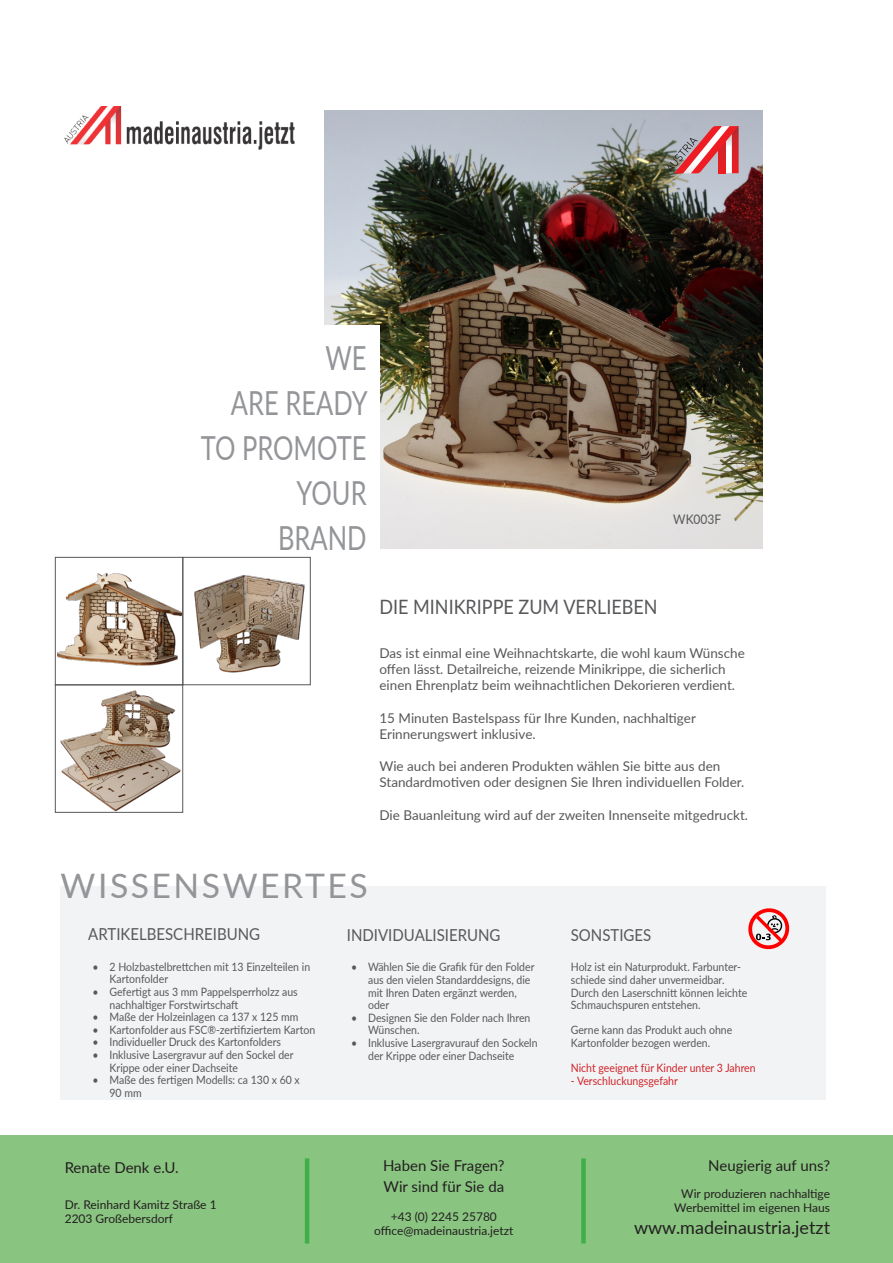
<style>
.page{position:relative;width:893px;height:1263px;background:#fff}
.page>*{position:absolute;margin:0;border:0;box-sizing:border-box;transform-origin:0 0}
.t1{font:33.75px "Lato";letter-spacing:.075em;color:#939598}
.t2{font:33.15px "Lato";color:#939598;scale:.77 1}
.t3{font:19.8px "Lato";color:#57585a;scale:.91 1}
.t4{font:18px "Lato";color:#231f20}
.t5{font:16.5px "Lato";color:#57585a;scale:.91 1}
.t6{font:15px "Lato";color:#231f20}
.t7{font:13.5px/16.2px "Lato";color:#57585a}
.t8{font:13.2px "Lato";color:#57585a;scale:.91 1}
.t9{font:12px "Lato";color:#231f20}
.t10{font:11.55px/12.6px "Lato";color:#57585a;scale:.91 1}
.t11{font:11.55px "Lato";color:#d1232a;scale:.91 1}
</style>
<div class="page">
<img style="left:324px;top:111px;width:438px;height:437px">
<div style="left:183px;top:325px;width:196px;height:227px;background:#fff"></div>
<div style="left:61px;top:886px;width:765px;height:213px;background:#f2f3f4"></div>
<img style="left:57px;top:573px;width:124px;height:237px">
<div style="left:55px;top:557px;width:128px;height:128px;border:1px solid #57585a"></div>
<div style="left:55px;top:685px;width:128px;height:127px;border:1px solid #57585a"></div>
<img style="left:194px;top:575px;width:111px;height:98px">
<div style="left:183px;top:557px;width:127px;height:128px;border:1px solid #57585a"></div>
<svg style="left:748px;top:908px;width:41px;height:42px"></svg>
<img style="left:64px;top:106px;width:231px;height:44px">
<svg style="left:667px;top:126px;width:72px;height:47px;background:#cb8085"></svg>
<div style="left:0;top:1135px;width:893px;height:127px;background:#89c480"></div>
<hr style="left:305px;top:1158px;width:4px;height:85px;background:#40ae49">
<div style="left:581px;top:1158px;width:5px;height:85px;background:#40ae49"></div>
<p class="t2" style="left:326px;top:334px;width:55px">WE</p>
<p class="t2" style="left:231px;top:379px;width:179px">ARE READY</p>
<p class="t2" style="left:201px;top:424px;width:217px">TO PROMOTE</p>
<p class="t2" style="left:297px;top:469px;width:92px">YOUR</p>
<p class="t2" style="left:278px;top:514px;width:116px">BRAND</p>
<p class="t8" style="left:673px;top:509px;width:54px">WK003F</p>
<p class="t3" style="left:379px;top:593px;width:307px">DIE MINIKRIPPE ZUM VERLIEBEN</p>
<p class="t7" style="left:379px;top:644px;width:367px">Das ist einmal eine Weihnachtskarte, die wohl kaum Wünsche offen lässt. Detailreiche, reizende Minikrippe, die sicherlich einen Ehrenplatz beim weihnachtlichen Dekorieren verdient.</p>
<p class="t7" style="left:379px;top:709px;width:318px">15 Minuten Bastelspass für Ihre Kunden, nachhaltiger</p>
<p class="t7" style="left:379px;top:725px;width:158px">Erinnerungswert inklusive.</p>
<p class="t7" style="left:379px;top:757px;width:366px">Wie auch bei anderen Produkten wählen Sie bitte aus den<br>Standardmotiven oder designen Sie Ihren individuellen Folder.</p>
<p class="t7" style="left:379px;top:806px;width:370px">Die Bauanleitung wird auf der zweiten Innenseite mitgedruckt.</p>
<p class="t1" style="left:61px;top:862px;width:309px">WISSENSWERTES</p>
<p class="t5" style="left:88px;top:922px;width:190px">ARTIKELBESCHREIBUNG</p>
<p class="t10" style="left:110px;top:960px;width:222px;text-indent:-17px">• 2 Holzbastelbrettchen mit 13 Einzelteilen in<br>Kartonfolder</p>
<p class="t10" style="left:110px;top:985px;width:208px;text-indent:-17px">• Gefertigt aus 3 mm Pappelsperrholzz aus nachhaltiger Forstwirtschaft</p>
<p class="t10" style="left:93px;top:1010px;width:228px">• Maße der Holzeinlagen ca 137 x 125 mm</p>
<p class="t10" style="left:93px;top:1023px;width:246px">• Kartonfolder aus FSC®-zertifiziertem Karton</p>
<p class="t10" style="left:93px;top:1035px;width:209px">• Individueller Druck des Kartonfolders</p>
<p class="t10" style="left:110px;top:1048px;width:204px;text-indent:-17px">• Inklusive Lasergravur auf den Sockel der<br>Krippe oder einer Dachseite</p>
<p class="t10" style="left:110px;top:1073px;width:211px;text-indent:-17px">• Maße des fertigen Modells: ca 130 x 60 x<br>90 mm</p>
<p class="t5" style="left:347px;top:923px;width:170px">INDIVIDUALISIERUNG</p>
<p class="t10" style="left:368px;top:960px;width:184px;text-indent:-17px">• Wählen Sie die Grafik für den Folder aus den vielen Standarddesigns, die mit Ihren Daten ergänzt werden, oder</p>
<p class="t10" style="left:368px;top:1011px;width:180px;text-indent:-17px">• Designen Sie den Folder nach Ihren<br>Wünschen.</p>
<p class="t10" style="left:351px;top:1036px;width:206px;text-align:center">• Inklusive Lasergravurauf den Sockeln der Krippe oder einer Dachseite</p>
<p class="t6" style="left:65px;top:1157px;width:116px">Renate Denk e.U.</p>
<p class="t9" style="left:65px;top:1196px;width:153px">Dr. Reinhard Kamitz Straße 1</p>
<p class="t9" style="left:65px;top:1210px;width:110px">2203 Großebersdorf</p>
<p class="t6" style="left:383px;top:1154px;width:123px">Haben Sie Fragen?</p>
<p class="t6" style="left:384px;top:1176px;width:122px">Wir sind für Sie da</p>
<p class="t9" style="left:391px;top:1208px;width:108px">+43 (0) 2245 25780</p>
<p class="t9" style="left:374px;top:1222px;width:141px">office@madeinaustria.jetzt</p>
<p class="t5" style="left:571px;top:923px;width:90px">SONSTIGES</p>
<p class="t10" style="left:571px;top:960px;width:189px">Holz ist ein Naturprodukt. Farbunter&shy;schiede sind daher unvermeidbar.</p>
<p class="t10" style="left:571px;top:986px;width:195px">Durch den Laserschnitt können leichte<br>Schmauchspuren entstehen.</p>
<p class="t10" style="left:571px;top:1023px;width:179px">Gerne kann das Produkt auch ohne<br>Kartonfolder bezogen werden.</p>
<p class="t11" style="left:571px;top:1060px;width:205px">Nicht geeignet für Kinder unter 3 Jahren</p>
<p class="t11" style="left:571px;top:1072px;width:119px">- Verschluckungsgefahr</p>
<p class="t6" style="left:708px;top:1154px;width:123px">Neugierig auf uns?</p>
<p class="t9" style="left:681px;top:1185px;width:150px">Wir produzieren nachhaltige</p>
<p class="t9" style="left:674px;top:1199px;width:157px">Werbemittel im eigenen Haus</p>
<p class="t4" style="left:634px;top:1214px;width:198px">www.madeinaustria.jetzt</p>
</div>
